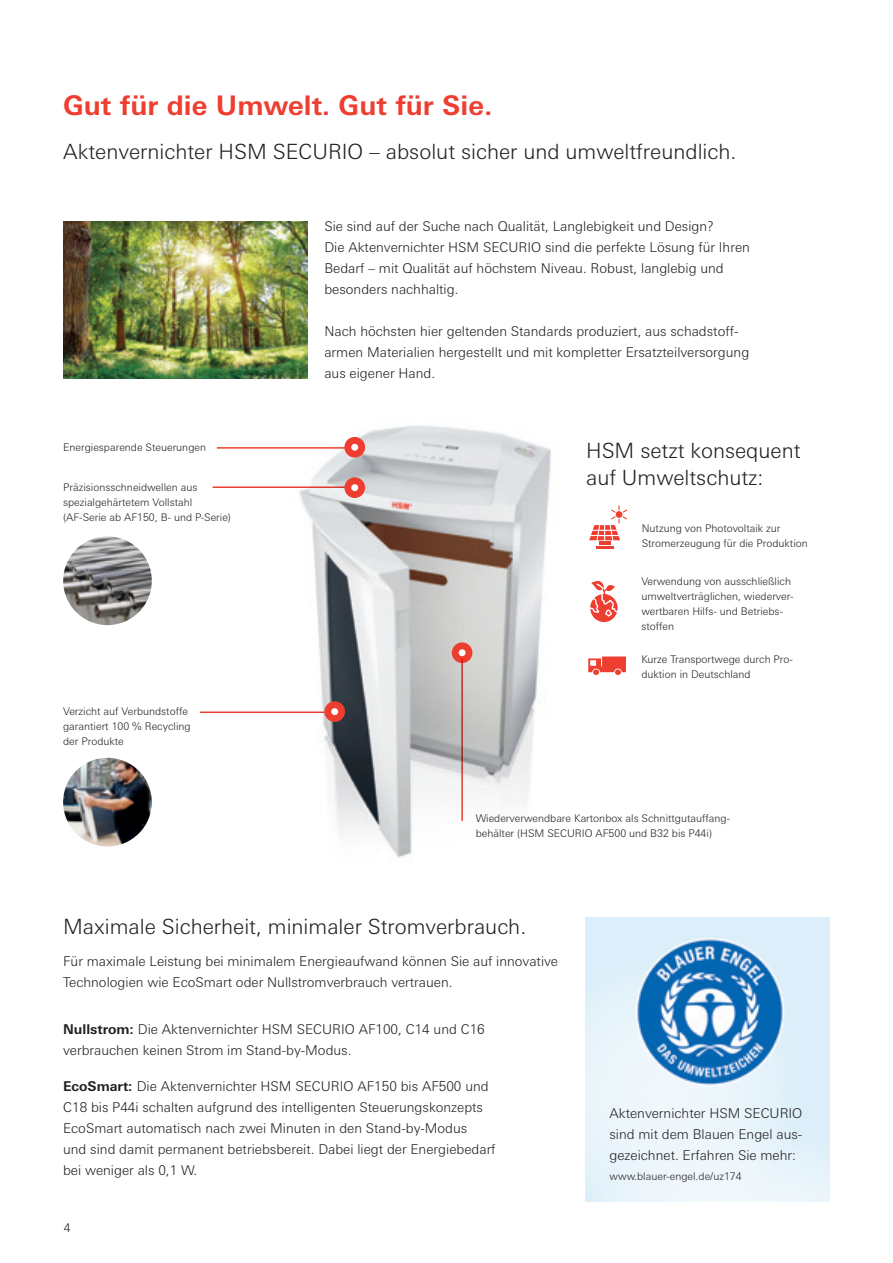
<style>
.page{position:relative;width:893px;height:1263px;background:#fff}
.page>*{position:absolute;margin:0;border:0;box-sizing:border-box;transform-origin:0 0}
.t1{font:700 27px "Univers Next W1 G";color:#ee3e30}
.t2{font:300 21px/27px "Univers Next W1 G";color:#231f20}
.t3{font:300 13.5px/21px "Univers Next W1 G";color:#231f20}
.t4{font:300 12px "Univers Next W1 G";color:#231f20}
.t5{font:300 10.5px/15px "Univers Next W1 G";color:#231f20}
.s1{font-weight:700}
</style>
<div class="page">
<img style="left:299px;top:359px;width:302px;height:499px">
<img style="left:63px;top:221px;width:244px;height:158px">
<div style="left:586px;top:918px;width:244px;height:284px;background:#dbeef9"></div>
<div style="left:586px;top:1011px;width:175px;height:83px;background:#e9f5fb"></div>
<svg style="left:586px;top:1094px;width:244px;height:108px"></svg>
<hr style="left:217px;top:447px;width:139px;height:2px;background:#ee3e30">
<div style="left:344px;top:437px;width:21px;height:21px;background:#ee3e30;border-radius:50%"></div>
<div style="left:351px;top:444px;width:7px;height:7px;background:#fff;border-radius:50%"></div>
<hr style="left:213px;top:486px;width:136px;height:2px;background:#ee3e30">
<div style="left:344px;top:477px;width:21px;height:21px;background:#ee3e30;border-radius:50%"></div>
<div style="left:351px;top:484px;width:7px;height:7px;background:#fff;border-radius:50%"></div>
<hr style="left:200px;top:711px;width:124px;height:2px;background:#ee3e30">
<div style="left:324px;top:701px;width:21px;height:21px;background:#ee3e30;border-radius:50%"></div>
<div style="left:331px;top:708px;width:7px;height:7px;background:#fff;border-radius:50%"></div>
<div style="left:452px;top:642px;width:20px;height:21px;background:#ee3e30;border-radius:50%"></div>
<div style="left:459px;top:649px;width:7px;height:7px;background:#fff;border-radius:50%"></div>
<img style="left:63px;top:758px;width:89px;height:88px;border-radius:44px">
<img style="left:63px;top:536px;width:89px;height:89px;border-radius:44px">
<hr style="left:461px;top:659px;width:2px;height:162px;background:#ee3e30">
<img style="left:615px;top:938px;width:170px;height:152px">
<svg style="left:588px;top:656px;width:38px;height:19px"></svg>
<hr style="left:596px;top:546px;width:18px;height:3px;background:#ee3e30">
<hr style="left:599px;top:541px;width:12px;height:4px;background:#ee3e30">
<svg style="left:589px;top:505px;width:38px;height:35px"></svg>
<svg style="left:590px;top:581px;width:28px;height:41px"></svg>
<h1 class="t1" style="left:63px;top:89px;width:431px">Gut für die Umwelt. Gut für Sie.</h1>
<h2 class="t2" style="left:63px;top:138px;width:675px">Aktenvernichter HSM SECURIO – absolut sicher und umweltfreundlich.</h2>
<p class="t5" style="left:63px;top:439px;width:144px">Energiesparende Steuerungen</p>
<p class="t5" style="left:63px;top:479px;width:169px">Präzisionsschneidwellen aus spezialgehärtetem Vollstahl (AF-Serie ab AF150, B- und P-Serie)</p>
<p class="t5" style="left:63px;top:704px;width:129px">Verzicht auf Verbundstoffe garantiert 100 % Recycling der Produkte</p>
<p class="t3" style="left:324px;top:216px;width:427px">Sie sind auf der Suche nach Qualität, Langlebigkeit und Design?<br>Die Aktenvernichter HSM SECURIO sind die perfekte Lösung für Ihren Bedarf – mit Qualität auf höchstem Niveau. Robust, langlebig und besonders nachhaltig.</p>
<p class="t3" style="left:324px;top:321px;width:426px">Nach höchsten hier geltenden Standards produziert, aus schadstoff&shy;armen Materialien hergestellt und mit kompletter Ersatzteilversorgung aus eigener Hand.</p>
<h2 class="t2" style="left:586px;top:437px;width:216px">HSM setzt konsequent auf Umweltschutz:</h2>
<p class="t5" style="left:642px;top:521px;width:168px">Nutzung von Photovoltaik zur<br>Stromerzeugung für die Produktion</p>
<p class="t5" style="left:641px;top:573px;width:154px">Verwendung von ausschließlich umweltverträglichen, wiederver&shy;wertbaren Hilfs- und Betriebs&shy;stoffen</p>
<p class="t5" style="left:641px;top:651px;width:153px">Kurze Transportwege durch Pro&shy;duktion in Deutschland</p>
<p class="t5" style="left:476px;top:810px;width:256px">Wiederverwendbare Kartonbox als Schnittgutauffang&shy;behälter (HSM SECURIO AF500 und B32 bis P44i)</p>
<h2 class="t2" style="left:63px;top:912px;width:465px">Maximale Sicherheit, minimaler Stromverbrauch.</h2>
<p class="t3" style="left:63px;top:951px;width:496px">Für maximale Leistung bei minimalem Energieaufwand können Sie auf innovative<br>Technologien wie EcoSmart oder Nullstromverbrauch vertrauen.</p>
<p class="t3" style="left:63px;top:1018px;width:423px"><span class="s1">Nullstrom:</span> Die Aktenvernichter HSM SECURIO AF100, C14 und C16 verbrauchen keinen Strom im Stand-by-Modus.</p>
<p class="t3" style="left:63px;top:1075px;width:434px"><span class="s1">EcoSmart:</span> Die Aktenvernichter HSM SECURIO AF150 bis AF500 und C18 bis P44i schalten aufgrund des intelligenten Steuerungskonzepts EcoSmart automatisch nach zwei Minuten in den Stand-by-Modus<br>und sind damit permanent betriebsbereit. Dabei liegt der Energiebedarf bei weniger als 0,1 W.</p>
<p class="t4" style="left:64px;top:1220px;width:8px">4</p>
<p class="t3" style="left:609px;top:1103px;width:194px;text-align:justify">Aktenvernichter HSM SECURIO sind mit dem Blauen Engel aus&shy;gezeichnet. Erfahren Sie mehr:</p>
<p class="t5" style="left:609px;top:1169px;width:134px">www.blauer-engel.de/uz174</p>
</div>
